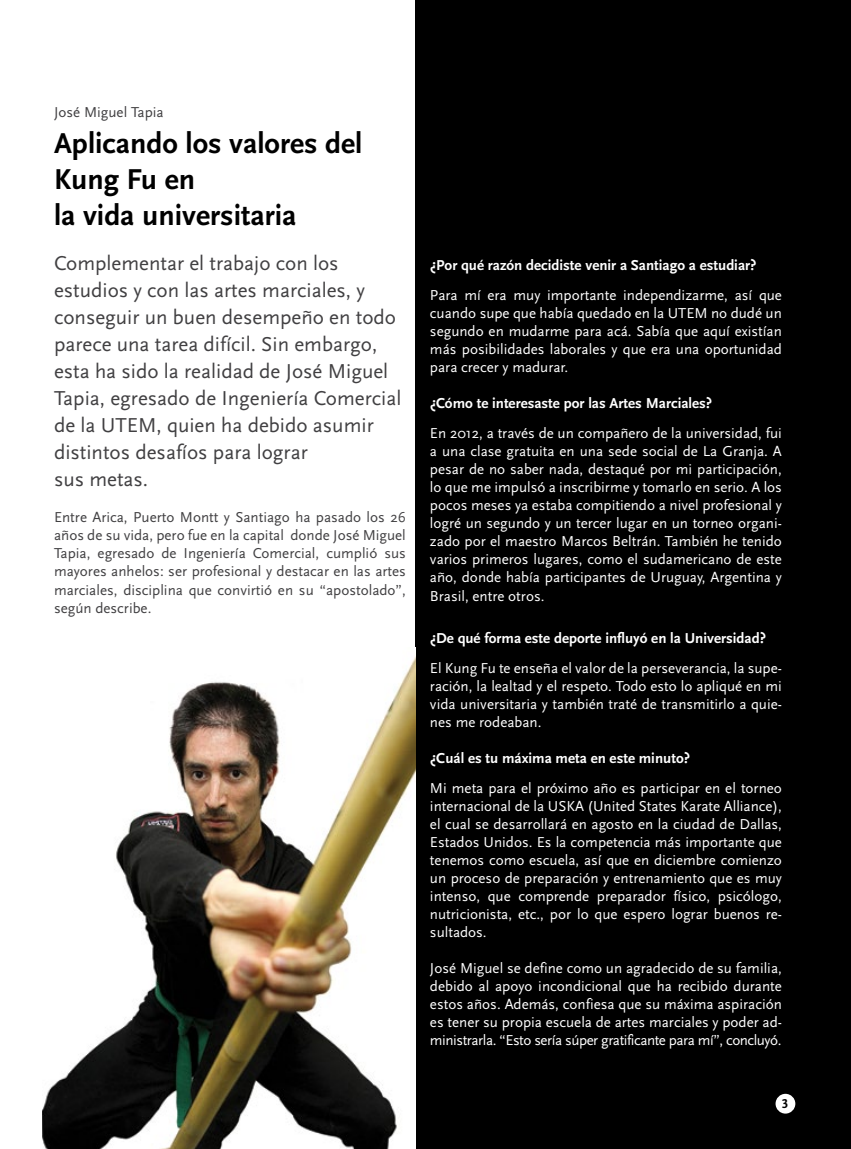
<style>
.page{position:relative;width:851px;height:1149px;background:#fff}
.page>*{position:absolute;margin:0;border:0;box-sizing:border-box;transform-origin:0 0}
.t1{font:30px/36px "Scala Sans Bold LF";color:#000}
.t2{font:21px/27px "Scala Sans OT";color:#414042}
.t3{font:15px/18px "Scala Sans OT";color:#fff;text-align:justify}
.t4{font:15px/18px "Scala Sans OT";color:#414042;text-align:justify}
.t5{font:15px "Scala Sans Bold LF";color:#fff}
.t6{font:13.5px "Scala Sans Bold LF";color:#000}
</style>
<div class="page">
<div style="left:416px;top:0;width:434px;height:1148px;background:#000"></div>
<img style="left:42px;top:656px;width:374px;height:492px">
<div style="left:775px;top:1093px;width:20px;height:20px;background:#fff;border-radius:50%"></div>
<p class="t4" style="left:54px;top:103px;width:111px">José Miguel Tapia</p>
<h1 class="t1" style="left:54px;top:126px;width:310px">Aplicando los valores del<br>Kung Fu en<br>la vida universitaria</h1>
<p class="t2" style="left:54px;top:250px;width:349px">Complementar el trabajo con los estudios y con las artes marciales, y conseguir un buen desempeño en todo parece una tarea difícil. Sin embargo, esta ha sido la realidad de José Miguel Tapia, egresado de Ingeniería Comercial de la UTEM, quien ha debido asumir distintos desafíos para lograr<br>sus metas.</p>
<p class="t4" style="left:54px;top:508px;width:353px">Entre Arica, Puerto Montt y Santiago ha pasado los 26 años de su vida, pero fue en la capital donde José Miguel Tapia, egresado de Ingeniería Comercial, cumplió sus mayores anhelos: ser profesional y destacar en las artes marciales, disciplina que convirtió en su “apostolado”, según describe.</p>
<p class="t5" style="left:430px;top:257px;width:328px">¿Por qué razón decidiste venir a Santiago a estudiar?</p>
<p class="t3" style="left:430px;top:286px;width:353px">Para mí era muy importante independizarme, así que cuando supe que había quedado en la UTEM no dudé un segundo en mudarme para acá. Sabía que aquí existían más posibilidades laborales y que era una oportunidad para crecer y madurar.</p>
<p class="t5" style="left:430px;top:395px;width:283px">¿Cómo te interesaste por las Artes Marciales?</p>
<p class="t3" style="left:430px;top:424px;width:353px">En 2012, a través de un compañero de la universidad, fui a una clase gratuita en una sede social de La Granja. A pesar de no saber nada, destaqué por mi participación, lo que me impulsó a inscribirme y tomarlo en serio. A los pocos meses ya estaba compitiendo a nivel profesional y logré un segundo y un tercer lugar en un torneo organi&shy;zado por el maestro Marcos Beltrán. También he tenido varios primeros lugares, como el sudamericano de este año, donde había participantes de Uruguay, Argentina y Brasil, entre otros.</p>
<p class="t5" style="left:430px;top:629px;width:337px">¿De qué forma este deporte influyó en la Universidad?</p>
<p class="t3" style="left:430px;top:658px;width:353px">El Kung Fu te enseña el valor de la perseverancia, la supe&shy;ración, la lealtad y el respeto. Todo esto lo apliqué en mi vida universitaria y también traté de transmitirlo a quie&shy;nes me rodeaban.</p>
<p class="t5" style="left:430px;top:749px;width:261px">¿Cuál es tu máxima meta en este minuto?</p>
<p class="t3" style="left:430px;top:778px;width:353px">Mi meta para el próximo año es participar en el torneo internacional de la USKA (United States Karate Alliance), el cual se desarrollará en agosto en la ciudad de Dallas, Estados Unidos. Es la competencia más importante que tenemos como escuela, así que en diciembre comienzo un proceso de preparación y entrenamiento que es muy intenso, que comprende preparador físico, psicólogo, nutricionista, etc., por lo que espero lograr buenos re&shy;sultados.</p>
<p class="t3" style="left:430px;top:958px;width:353px">José Miguel se define como un agradecido de su familia, debido al apoyo incondicional que ha recibido durante estos años. Además, confiesa que su máxima aspiración es tener su propia escuela de artes marciales y poder ad&shy;ministrarla. “Esto sería súper gratificante para mí”, concluyó.</p>
<p class="t6" style="left:781px;top:1095px;width:8px">3</p>
</div>
